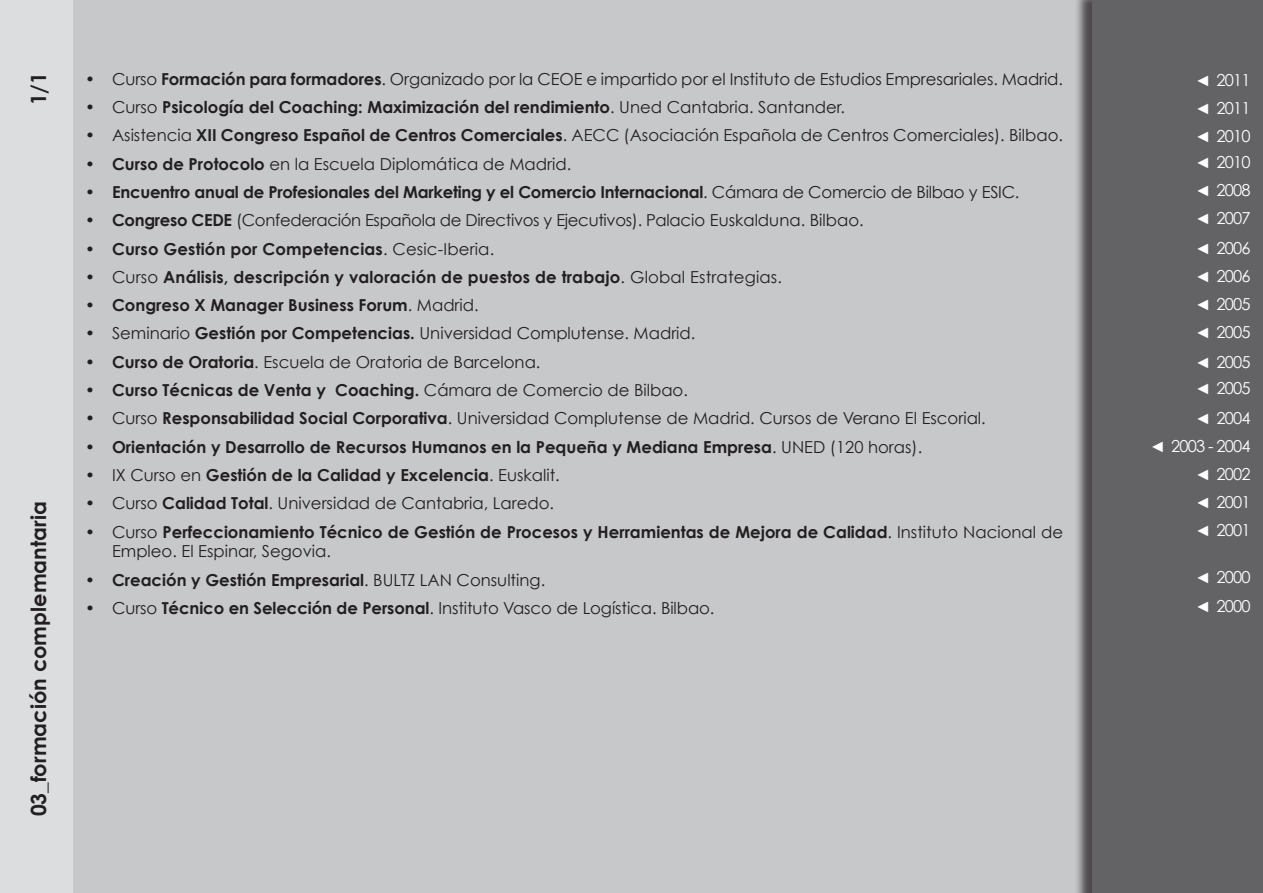
<style>
.page{position:relative;width:1263px;height:893px;background:#fff}
.page>*{position:absolute;margin:0;border:0;box-sizing:border-box;transform-origin:0 0}
.t1{font:700 21px "Century Gothic";color:#231f20}
.t2{font:700 16.5px/19.8px "Century Gothic";color:#231f20}
.t3{font:16.5px "Century Gothic";color:#231f20}
.t4{font:16.5px "Century Gothic";letter-spacing:-.05em;color:#fff}
.t5{font:16.5px "Century Gothic";letter-spacing:-.02em;color:#231f20}
.s1{font-weight:700}
.s2{font-weight:400}
.s3{font-family:"Century";font-size:15px}
</style>
<div class="page">
<div style="left:0;top:0;width:1093px;height:893px;background:#c7c8ca"></div>
<div style="left:0;top:0;width:72px;height:893px;background:#dcdddf"></div>
<div style="left:1074px;top:0;width:189px;height:893px;background:#231f20;opacity:.75"></div>
<div style="left:1093px;top:0;width:170px;height:893px;background:#636366"></div>
<p class="t3" style="left:85px;top:69px;width:979px">• Curso <span class="s1">Formación para formadores</span>. Organizado por la CEOE e impartido por el Instituto de Estudios Empresariales. Madrid.</p>
<p class="t2" style="left:85px;top:97px;width:761px"><span class="s2">• Curso</span> Psicología del Coaching: Maximización del rendimiento<span class="s2">. Uned Cantabria. Santander.</span></p>
<p class="t3" style="left:85px;top:125px;width:979px">• Asistencia <span class="s1">XII Congreso Español de Centros Comerciales</span>. AECC (Asociación Española de Centros Comerciales). Bilbao.</p>
<p class="t3" style="left:85px;top:154px;width:488px"><span class="s1">• Curso de Protocolo</span> en la Escuela Diplomática de Madrid.</p>
<p class="t2" style="left:85px;top:182px;width:936px">• Encuentro anual de Profesionales del Marketing y el Comercio Internacional<span class="s2">. Cámara de Comercio de Bilbao y ESIC.</span></p>
<p class="t5" style="left:85px;top:210px;width:780px"><span class="s1">• Congreso CEDE</span> (Confederación Española de Directivos y Ejecutivos). Palacio Euskalduna. Bilbao.</p>
<p class="t2" style="left:85px;top:238px;width:411px">• Curso Gestión por Competencias<span class="s2">. Cesic-Iberia.</span></p>
<p class="t2" style="left:85px;top:267px;width:698px"><span class="s2">• Curso</span> Análisis, descripción y valoración de puestos de trabajo<span class="s2">. Global Estrategias.</span></p>
<p class="t2" style="left:85px;top:295px;width:395px">• Congreso X Manager Business Forum<span class="s2">. Madrid.</span></p>
<p class="t3" style="left:85px;top:323px;width:612px">• Seminario <span class="s1">Gestión por Competencias.</span> Universidad Complutense. Madrid.</p>
<p class="t3" style="left:85px;top:352px;width:457px"><span class="s1">• Curso de Oratoria</span>. Escuela de Oratoria de Barcelona.</p>
<p class="t2" style="left:85px;top:380px;width:604px">• Curso Técnicas de Venta y Coaching. <span class="s2">Cámara de Comercio de Bilbao.</span></p>
<p class="t3" style="left:85px;top:408px;width:902px">• Curso <span class="s1">Responsabilidad Social Corporativa</span>. Universidad Complutense de Madrid. Cursos de Verano El Escorial.</p>
<p class="t2" style="left:85px;top:436px;width:839px">• Orientación y Desarrollo de Recursos Humanos en la Pequeña y Mediana Empresa<span class="s2">. UNED (120 horas).</span></p>
<p class="t2" style="left:85px;top:465px;width:476px"><span class="s2">• IX Curso en</span> Gestión de la Calidad y Excelencia<span class="s2">. Euskalit.</span></p>
<p class="t3" style="left:85px;top:493px;width:471px">• Curso <span class="s1">Calidad Total</span>. Universidad de Cantabria, Laredo.</p>
<p class="t2" style="left:112px;top:521px;width:952px;text-indent:-27px"><span class="s2">• Curso</span> Perfeccionamiento Técnico de Gestión de Procesos y Herramientas de Mejora de Calidad<span class="s2">. Instituto Nacional de<br>Empleo. El Espinar, Segovia.</span></p>
<p class="t2" style="left:85px;top:569px;width:462px">• Creación y Gestión Empresarial<span class="s2">. BULTZ LAN Consulting.</span></p>
<p class="t3" style="left:85px;top:598px;width:631px">• Curso <span class="s1">Técnico en Selección de Personal</span>. Instituto Vasco de Logística. Bilbao.</p>
<p class="t1" style="left:25px;top:105px;width:35px;rotate:-90deg">1/1</p>
<p class="t4" style="left:1195px;top:70px;width:57px"><span class="s3">◄</span> 2011</p>
<p class="t4" style="left:1195px;top:98px;width:57px"><span class="s3">◄</span> 2011</p>
<p class="t4" style="left:1195px;top:126px;width:57px"><span class="s3">◄</span> 2010</p>
<p class="t4" style="left:1195px;top:152px;width:57px"><span class="s3">◄</span> 2010</p>
<p class="t4" style="left:1195px;top:180px;width:57px"><span class="s3">◄</span> 2008</p>
<p class="t4" style="left:1195px;top:208px;width:57px"><span class="s3">◄</span> 2007</p>
<p class="t4" style="left:1195px;top:238px;width:57px"><span class="s3">◄</span> 2006</p>
<p class="t4" style="left:1195px;top:266px;width:57px"><span class="s3">◄</span> 2006</p>
<p class="t4" style="left:1195px;top:294px;width:57px"><span class="s3">◄</span> 2005</p>
<p class="t4" style="left:1195px;top:322px;width:57px"><span class="s3">◄</span> 2005</p>
<p class="t4" style="left:1195px;top:352px;width:57px"><span class="s3">◄</span> 2005</p>
<p class="t4" style="left:1195px;top:378px;width:57px"><span class="s3">◄</span> 2005</p>
<p class="t4" style="left:1195px;top:408px;width:57px"><span class="s3">◄</span> 2004</p>
<p class="t4" style="left:1150px;top:436px;width:102px"><span class="s3">◄</span> 2003 - 2004</p>
<p class="t4" style="left:1195px;top:464px;width:57px"><span class="s3">◄</span> 2002</p>
<p class="t4" style="left:1195px;top:492px;width:57px"><span class="s3">◄</span> 2001</p>
<p class="t4" style="left:1195px;top:520px;width:57px"><span class="s3">◄</span> 2001</p>
<p class="t4" style="left:1195px;top:567px;width:57px"><span class="s3">◄</span> 2000</p>
<p class="t4" style="left:1195px;top:596px;width:57px"><span class="s3">◄</span> 2000</p>
<p class="t1" style="left:25px;top:816px;width:316px;rotate:-90deg">03_formación complemantaria</p>
</div>
